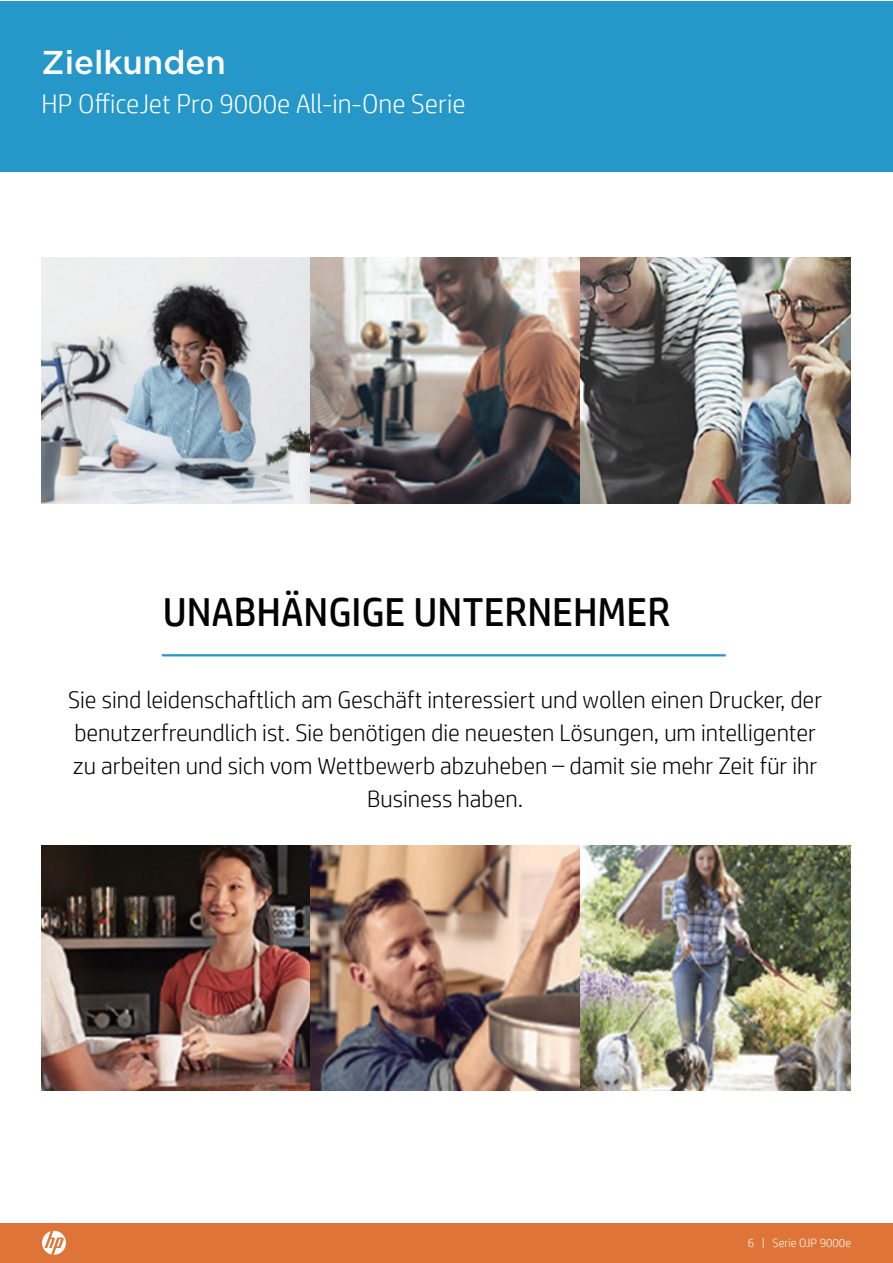
<style>
.page{position:relative;width:893px;height:1263px;background:#fff}
.page>*{position:absolute;margin:0;border:0;box-sizing:border-box;transform-origin:0 0}
.t1{font:40.5px "HP Simplified";color:#030303}
.t2{font:500 33px "Gotham";color:#fff}
.t3{font:300 27px "HP Simplified";color:#fff}
.t4{font:300 24px/33px "HP Simplified";color:#030303;text-align:center}
.t5{font:300 12px "HP Simplified";color:#fff}
</style>
<div class="page">
<div style="left:0;top:1px;width:893px;height:170px;background:#2597c9"></div>
<img style="left:42px;top:258px;width:268px;height:246px">
<img style="left:310px;top:258px;width:541px;height:246px">
<img style="left:42px;top:845px;width:268px;height:246px">
<img style="left:310px;top:845px;width:541px;height:246px">
<hr style="left:162px;top:654px;width:564px;height:2px;background:#2695c7">
<div style="left:0;top:1223px;width:893px;height:40px;background:#de7437"></div>
<svg style="left:42px;top:1231px;width:24px;height:24px"></svg>
<h2 class="t2" style="left:42px;top:41px;width:186px">Zielkunden</h2>
<p class="t3" style="left:42px;top:86px;width:425px">HP OfficeJet Pro 9000e All-in-One Serie</p>
<h1 class="t1" style="left:163px;top:586px;width:509px">UNABHÄNGIGE UNTERNEHMER</h1>
<p class="t4" style="left:68px;top:682px;width:756px">Sie sind leidenschaftlich am Geschäft interessiert und wollen einen Drucker, der benutzerfreundlich ist. Sie benötigen die neuesten Lösungen, um intelligenter zu arbeiten und sich vom Wettbewerb abzuheben – damit sie mehr Zeit für ihr Business haben.</p>
<p class="t5" style="left:748px;top:1235px;width:105px">6 | Serie OJP 9000e</p>
</div>
